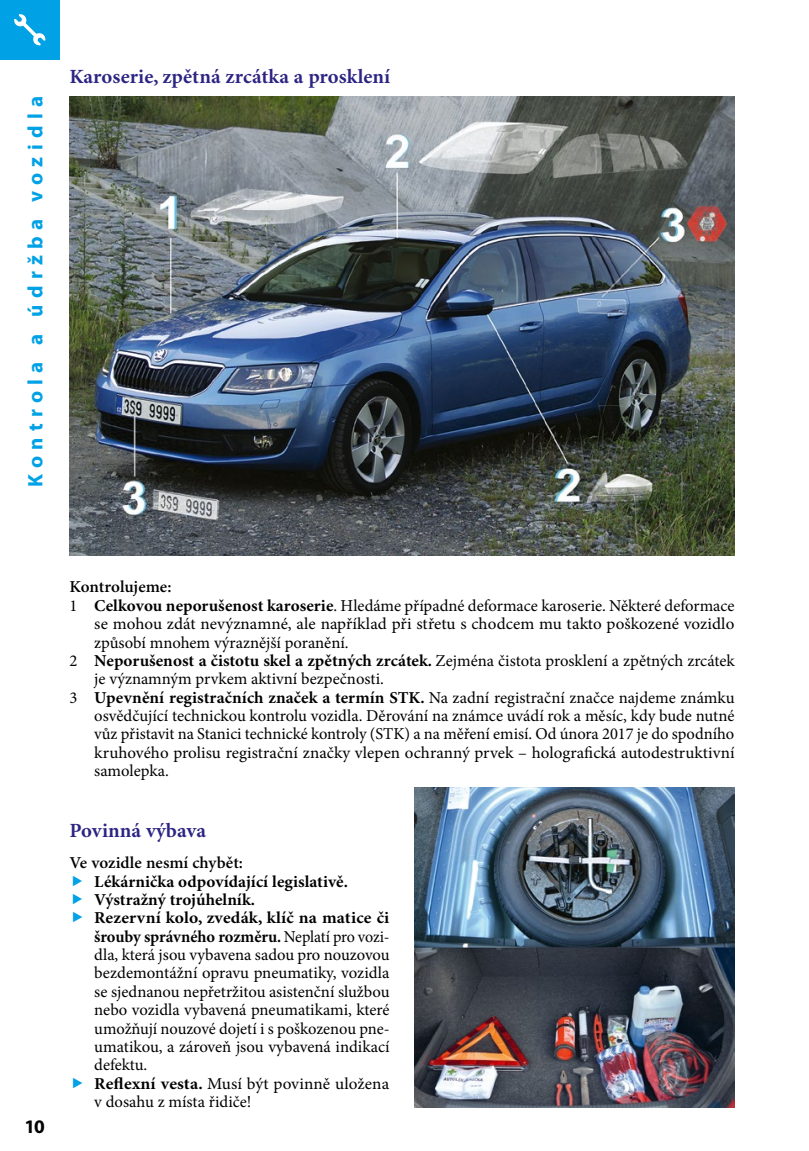
<style>
.page{position:relative;width:809px;height:1151px;background:#fff}
.page>*{position:absolute;margin:0;border:0;box-sizing:border-box;transform-origin:0 0}
.t1{font:700 21px "Myriad Pro";letter-spacing:.3em;color:#00a1e5}
.t2{font:700 20.12px "Minion Pro";color:#2c2483}
.t3{font:700 19.25px "Myriad Pro";color:#000}
.t4{font:16.62px "Minion Pro";color:#000}
.t5{font:16.62px/18.4px "Minion Pro";color:#000;scale:.96 1}
.t6{font:700 16.62px "Minion Pro";color:#000}
.t7{font:600 16.62px "Minion Pro";color:#000}
.s1{font-weight:700}
.s2{font-weight:400}
</style>
<div class="page">
<div style="left:0;top:0;width:60px;height:60px;background:#00a1e5"></div>
<svg style="left:14px;top:14px;width:31px;height:31px"></svg>
<img style="left:69px;top:96px;width:665px;height:460px">
<img style="left:414px;top:787px;width:320px;height:320px">
<p class="t1" style="left:22px;top:487px;width:392px;rotate:-90deg">Kontrola a údržba vozidla</p>
<p class="t2" style="left:69px;top:65px;width:322px">Karoserie, zpětná zrcátka a prosklení</p>
<p class="t3" style="left:24px;top:1114px;width:22px">10</p>
<p class="t7" style="left:69px;top:577px;width:103px">Kontrolujeme:</p>
<p class="t4" style="left:69px;top:594px;width:666px">1 <span class="s1">Celkovou neporušenost karoserie</span>. Hledáme případné deformace karoserie. Některé deformace</p>
<p class="t4" style="left:94px;top:613px;width:641px">se mohou zdát nevýznamné, ale například při střetu s chodcem mu takto poškozené vozidlo</p>
<p class="t4" style="left:94px;top:631px;width:256px">způsobí mnohem výraznější poranění.</p>
<p class="t6" style="left:69px;top:651px;width:666px"><span class="s2">2</span> Neporušenost a čistotu skel a zpětných zrcátek. <span class="s2">Zejména čistota prosklení a zpětných zrcátek</span></p>
<p class="t4" style="left:94px;top:668px;width:291px">je významným prvkem aktivní bezpečnosti.</p>
<p class="t4" style="left:69px;top:686px;width:666px">3 <span class="s1">Upevnění registračních značek a termín STK.</span> Na zadní registrační značce najdeme známku</p>
<p class="t4" style="left:94px;top:705px;width:641px">osvědčující technickou kontrolu vozidla. Děrování na známce uvádí rok a měsíc, kdy bude nutné</p>
<p class="t4" style="left:94px;top:723px;width:641px">vůz přistavit na Stanici technické kontroly (STK) a na měření emisí. Od února 2017 je do spodního</p>
<p class="t4" style="left:94px;top:741px;width:641px">kruhového prolisu registrační značky vlepen ochranný prvek – holografická autodestruktivní</p>
<p class="t4" style="left:94px;top:760px;width:76px">samolepka.</p>
<p class="t2" style="left:69px;top:818px;width:138px">Povinná výbava</p>
<p class="t7" style="left:69px;top:853px;width:175px">Ve vozidle nesmí chybět:</p>
<p class="t5" style="left:94px;top:872px;width:309px"><span class="s1">Lékárnička odpovídající legislativě.<br>Výstražný trojúhelník.<br>Rezervní kolo, zvedák, klíč na matice či šrouby správného rozměru.</span> Neplatí pro vozi&shy;dla, která jsou vybavena sadou pro nouzovou bezdemontážní opravu pneumatiky, vozidla se sjednanou nepřetržitou asistenční službou nebo vozidla vybavená pneumatikami, které umožňují nouzové dojetí i s poškozenou pne&shy;umatikou, a zároveň jsou vybavená indikací defektu.<br><span class="s1">Reflexní vesta.</span> Musí být povinně uložena v dosahu z místa řidiče!</p>
</div>
